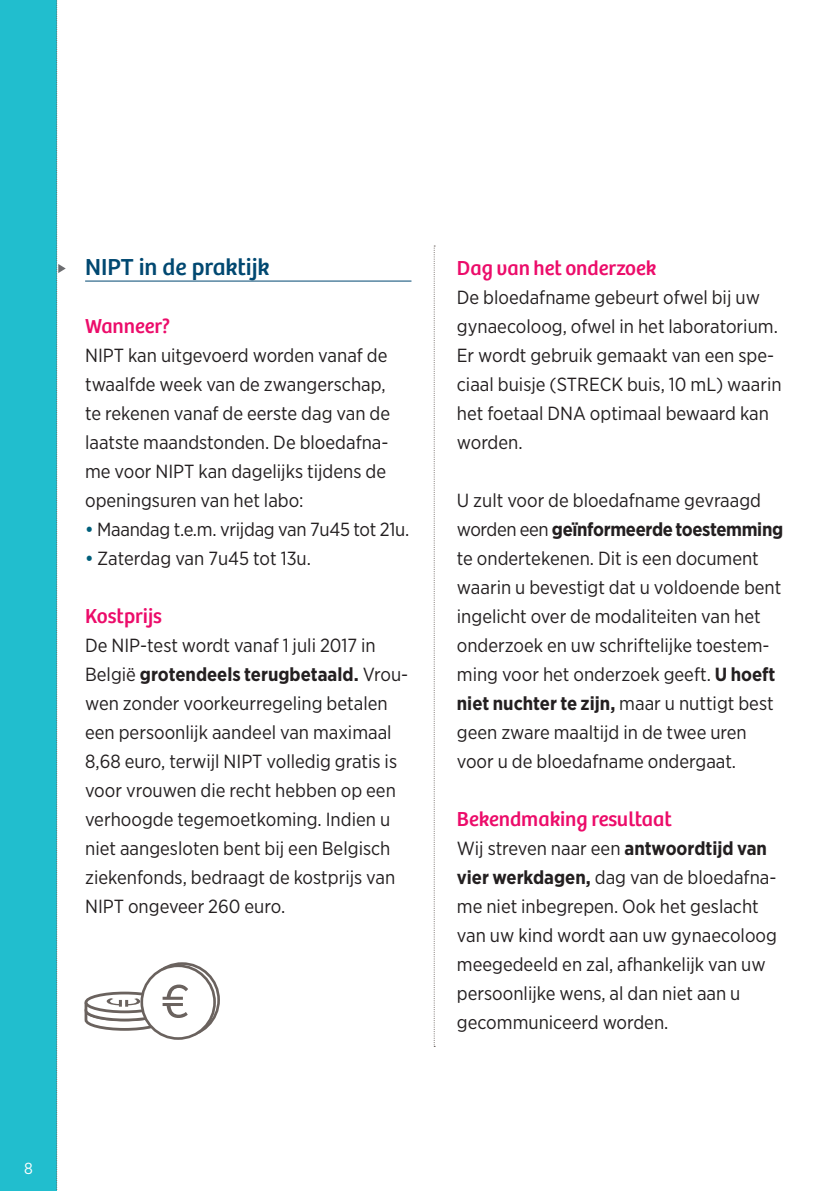
<style>
.page{position:relative;width:840px;height:1191px;background:#fff}
.page>*{position:absolute;margin:0;border:0;box-sizing:border-box;transform-origin:0 0}
.t1{font:24px "Bree";color:#014871}
.t2{font:21px "Bree";color:#ec0c6a}
.t3{font:19px/29px "Gotham Narrow";color:#231f20}
.t4{font:16px "Gotham Narrow";color:#fff}
.s1{font-weight:500;color:#005f7b}
.s2{font-weight:700}
</style>
<div class="page">
<div style="left:0;top:0;width:57px;height:1191px;background:#21bece"></div>
<svg style="left:56px;top:0;width:10px;height:1190px"></svg>
<svg style="left:433px;top:245px;width:2px;height:802px"></svg>
<hr style="left:85px;top:281px;width:326px;height:1px;background:#014871">
<div style="left:144px;top:962px;width:76px;height:75px;border:3px solid #6a625e;border-radius:50%"></div>
<div style="left:142px;top:965px;width:72px;height:73px;background:#fff;border-radius:50%"></div>
<div style="left:140px;top:964px;width:76px;height:75px;border:3px solid #6a625e;border-radius:50%"></div>
<svg style="left:84px;top:984px;width:104px;height:48px"></svg>
<p class="t4" style="left:24px;top:1158px;width:10px">8</p>
<p class="t1" style="left:85px;top:253px;width:186px">NIPT in de praktijk</p>
<p class="t2" style="left:85px;top:314px;width:86px">Wanneer?</p>
<p class="t3" style="left:85px;top:340px;width:306px">NIPT kan uitgevoerd worden vanaf de twaalfde week van de zwangerschap, te rekenen vanaf de eerste dag van de laatste maandstonden. De bloedafna&shy;me voor NIPT kan dagelijks tijdens de openingsuren van het labo:</p>
<p class="t3" style="left:85px;top:514px;width:325px"><span class="s1">•</span> Maandag t.e.m. vrijdag van 7u45 tot 21u.</p>
<p class="t3" style="left:85px;top:543px;width:227px"><span class="s1">•</span> Zaterdag van 7u45 tot 13u.</p>
<p class="t2" style="left:85px;top:604px;width:78px">Kostprijs</p>
<p class="t3" style="left:85px;top:630px;width:324px">De NIP-test wordt vanaf 1 juli 2017 in België <span class="s2">grotendeels terugbetaald.</span> Vrou&shy;wen zonder voorkeurregeling betalen een persoonlijk aandeel van maximaal 8,68 euro, terwijl NIPT volledig gratis is voor vrouwen die recht hebben op een verhoogde tegemoetkoming. Indien u niet aangesloten bent bij een Belgisch ziekenfonds, bedraagt de kostprijs van NIPT ongeveer 260 euro.</p>
<p class="t2" style="left:456px;top:256px;width:201px">Dag van het onderzoek</p>
<p class="t3" style="left:456px;top:282px;width:326px">De bloedafname gebeurt ofwel bij uw gynaecoloog, ofwel in het laboratorium.<br>Er wordt gebruik gemaakt van een spe&shy;ciaal buisje (STRECK buis, 10 mL) waarin het foetaal DNA optimaal bewaard kan worden.</p>
<p class="t3" style="left:456px;top:485px;width:327px">U zult voor de bloedafname gevraagd worden een <span class="s2">geïnformeerde toestemming </span>te ondertekenen. Dit is een document waarin u bevestigt dat u voldoende bent ingelicht over de modaliteiten van het onderzoek en uw schriftelijke toestem&shy;ming voor het onderzoek geeft. <span class="s2">U hoeft niet nuchter te zijn,</span> maar u nuttigt best geen zware maaltijd in de twee uren voor u de bloedafname ondergaat.</p>
<p class="t2" style="left:456px;top:807px;width:216px">Bekendmaking resultaat</p>
<p class="t3" style="left:456px;top:833px;width:321px">Wij streven naar een <span class="s2">antwoordtijd van vier werkdagen,</span> dag van de bloedafna&shy;me niet inbegrepen. Ook het geslacht van uw kind wordt aan uw gynaecoloog meegedeeld en zal, afhankelijk van uw persoonlijke wens, al dan niet aan u gecommuniceerd worden.</p>
</div>
